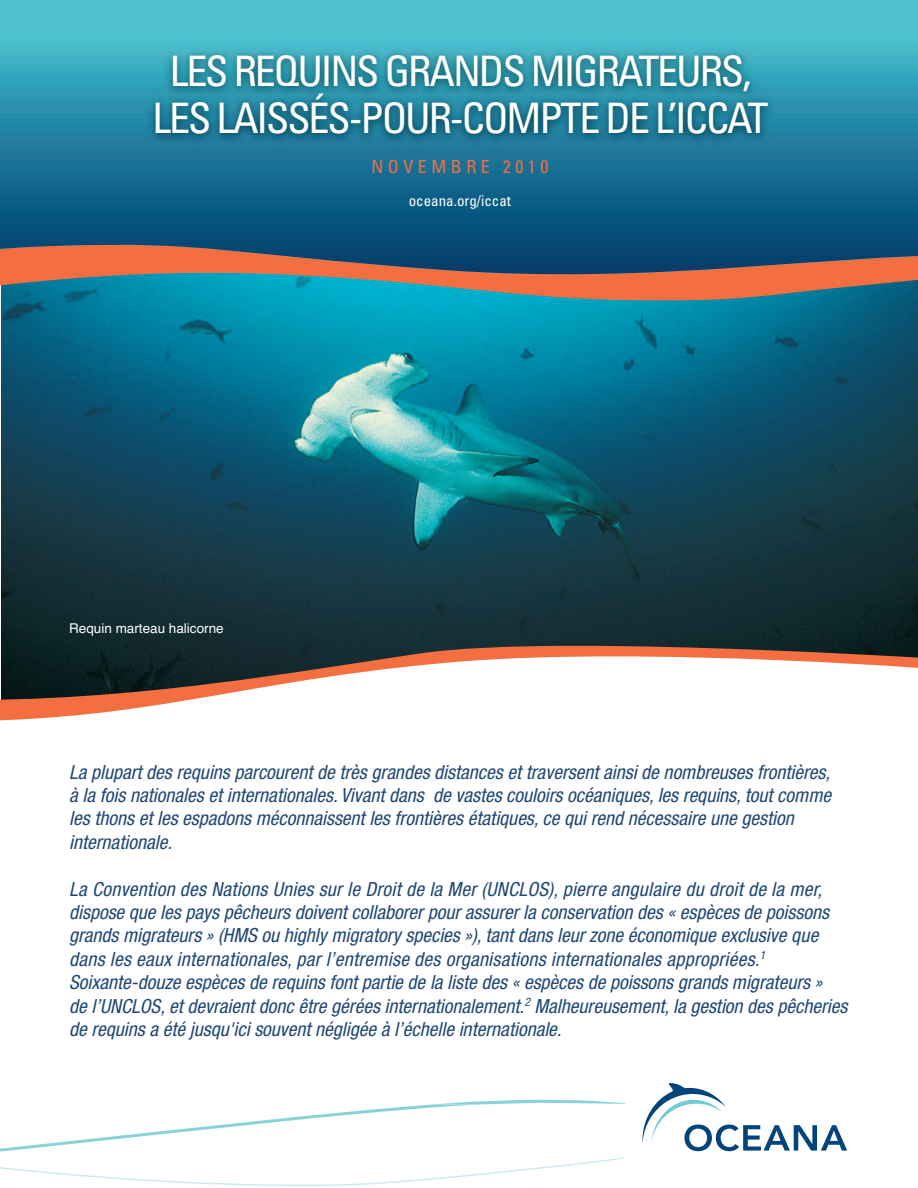
<style>
.page{position:relative;width:918px;height:1188px;background:#fff}
.page>*{position:absolute;margin:0;border:0;box-sizing:border-box;transform-origin:0 0}
.t1{font:condensed 42px/46.5px "Univers";letter-spacing:-.05em;color:#fff;text-align:center}
.t2{font:italic condensed 19.5px/23.4px "Helvetica Neue";color:#1f4876}
.t3{font:condensed 18px "Univers";letter-spacing:.25em;color:#f36f42}
.t4{font:condensed 15px "Univers";color:#fff}
.t5{font:13.5px "Helvetica";color:#fff}
</style>
<div class="page">
<img style="left:2px;top:341px;width:916px;height:291px">
<svg style="left:1px;top:632px;width:917px;height:15px;background:#132a2e"></svg>
<svg style="left:0;top:647px;width:918px;height:74px"></svg>
<svg style="left:1px;top:306px;width:917px;height:35px;background:#0186a4"></svg>
<div style="left:0;top:0;width:918px;height:51px;background:#4ec3cf"></div>
<svg style="left:0;top:236px;width:918px;height:70px;background:#586a72"></svg>
<img style="left:0;top:47px;width:918px;height:189px">
<svg style="left:0;top:1151px;width:574px;height:35px"></svg>
<svg style="left:0;top:1083px;width:847px;height:68px"></svg>
<svg style="left:574px;top:1157px;width:51px;height:8px"></svg>
<h1 class="t1" style="left:153px;top:52px;width:617px">LES REQUINS GRANDS MIGRATEURS,<br>LES LAISSÉS-POUR-COMPTE DE L’ICCAT</h1>
<p class="t3" style="left:371px;top:160px;width:178px">NOVEMBRE 2010</p>
<p class="t4" style="left:409px;top:196px;width:104px">oceana.org/iccat</p>
<p class="t5" style="left:69px;top:621px;width:156px">Requin marteau halicorne</p>
<p class="t2" style="left:69px;top:762px;width:767px">La plupart des requins parcourent de très grandes distances et traversent ainsi de nombreuses frontières, à la fois nationales et internationales. Vivant dans de vastes couloirs océaniques, les requins, tout comme les thons et les espadons méconnaissent les frontières étatiques, ce qui rend nécessaire une gestion internationale.</p>
<p class="t2" style="left:69px;top:879px;width:784px">La Convention des Nations Unies sur le Droit de la Mer (UNCLOS), pierre angulaire du droit de la mer, dispose que les pays pêcheurs doivent collaborer pour assurer la conservation des « espèces de poissons grands migrateurs » (HMS ou highly migratory species »), tant dans leur zone économique exclusive que dans les eaux internationales, par l’entremise des organisations internationales appropriées.<sup>1<br></sup>Soixante-douze espèces de requins font partie de la liste des « espèces de poissons grands migrateurs » de l’UNCLOS, et devraient donc être gérées internationalement.<sup>2</sup> Malheureusement, la gestion des pêcheries de requins a été jusqu'ici souvent négligée à l’échelle internationale.</p>
</div>
